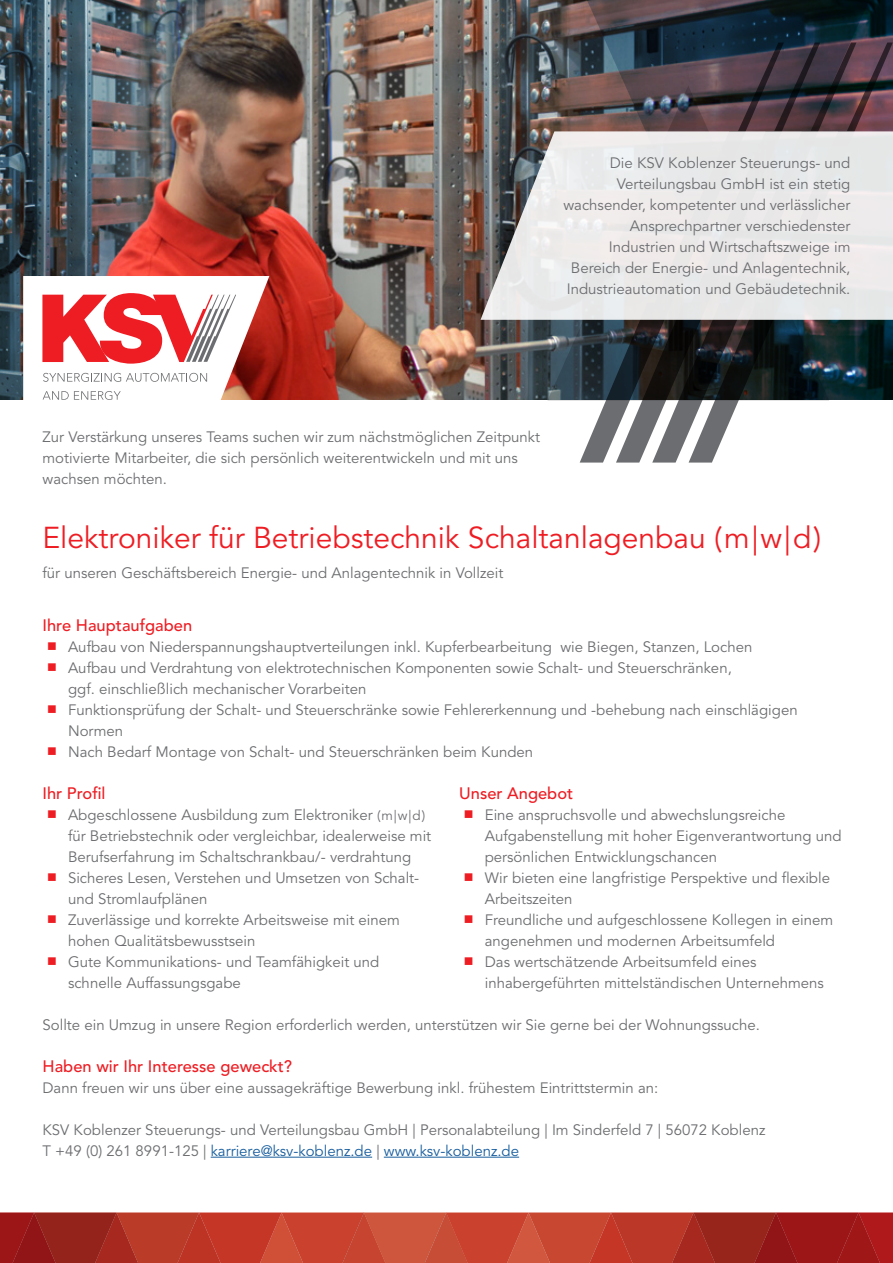
<style>
.page{position:relative;width:893px;height:1263px;background:#fff}
.page>*{position:absolute;margin:0;border:0;box-sizing:border-box;transform-origin:0 0}
.t1{font:30px "Avenir LT Std";color:#ee1d23}
.t2{font:500 16.5px "Avenir LT Std";color:#ee1d23}
.t3{font:15px/21px "Avenir LT Std";color:#6c6d70}
.s1{font-size:13.5px}
.s2{color:#175d9e}
</style>
<div class="page">
<svg style="left:0;top:0;width:43px;height:400px;background:#35454f"></svg>
<img style="left:43px;top:0;width:850px;height:400px">
<svg style="left:547px;top:86px;width:33px;height:315px;background:#52565a"></svg>
<svg style="left:579px;top:0;width:298px;height:131px;background:#262f38"></svg>
<svg style="left:580px;top:43px;width:36px;height:420px;background:#616266"></svg>
<svg style="left:616px;top:43px;width:36px;height:420px;background:#54565b"></svg>
<svg style="left:652px;top:43px;width:37px;height:420px;background:#4f4c50"></svg>
<svg style="left:689px;top:43px;width:204px;height:420px"></svg>
<svg style="left:480px;top:131px;width:413px;height:189px;background:#dcdbdc"></svg>
<svg style="left:23px;top:276px;width:246px;height:124px"></svg>
<hr style="left:211px;top:1157px;width:161px;height:1px;background:#175d9e">
<hr style="left:384px;top:1157px;width:135px;height:1px;background:#175d9e">
<svg style="left:0;top:1212px;width:893px;height:51px;background:#b63629"></svg>
<p class="t3" style="left:563px;top:153px;width:289px;text-align:right">Die KSV Koblenzer Steuerungs- und Verteilungsbau GmbH ist ein stetig wachsender, kompetenter und verlässlicher Ansprechpartner verschiedenster Industrien und Wirtschaftszweige im Bereich der Energie- und Anlagentechnik, Industrieautomation und Gebäudetechnik.</p>
<p class="t3" style="left:43px;top:426px;width:499px">Zur Verstärkung unseres Teams suchen wir zum nächstmöglichen Zeitpunkt motivierte Mitarbeiter, die sich persönlich weiterentwickeln und mit uns wachsen möchten.</p>
<h1 class="t1" style="left:43px;top:521px;width:780px">Elektroniker für Betriebstechnik Schaltanlagenbau (m|w|d)</h1>
<p class="t3" style="left:43px;top:562px;width:462px">für unseren Geschäftsbereich Energie- und Anlagentechnik in Vollzeit</p>
<p class="t2" style="left:43px;top:615px;width:151px">Ihre Hauptaufgaben</p>
<p class="t3" style="left:68px;top:636px;width:731px">Aufbau von Niederspannungshauptverteilungen inkl. Kupferbearbeitung wie Biegen, Stanzen, Lochen Aufbau und Verdrahtung von elektrotechnischen Komponenten sowie Schalt- und Steuerschränken,<br>ggf. einschließlich mechanischer Vorarbeiten<br>Funktionsprüfung der Schalt- und Steuerschränke sowie Fehlererkennung und -behebung nach einschlägigen Normen<br>Nach Bedarf Montage von Schalt- und Steuerschränken beim Kunden</p>
<p class="t2" style="left:43px;top:783px;width:64px">Ihr Profil</p>
<p class="t3" style="left:68px;top:804px;width:365px">Abgeschlossene Ausbildung zum Elektroniker <span class="s1">(m|w|d) </span>für Betriebstechnik oder vergleichbar, idealerweise mit Berufserfahrung im Schaltschrankbau/- verdrahtung Sicheres Lesen, Verstehen und Umsetzen von Schalt&shy;und Stromlaufplänen<br>Zuverlässige und korrekte Arbeitsweise mit einem hohen Qualitätsbewusstsein<br>Gute Kommunikations- und Teamfähigkeit und schnelle Auffassungsgabe</p>
<p class="t2" style="left:459px;top:783px;width:116px">Unser Angebot</p>
<p class="t3" style="left:485px;top:804px;width:358px">Eine anspruchsvolle und abwechslungsreiche Aufgabenstellung mit hoher Eigenverantwortung und persönlichen Entwicklungschancen<br>Wir bieten eine langfristige Perspektive und flexible Arbeitszeiten<br>Freundliche und aufgeschlossene Kollegen in einem angenehmen und modernen Arbeitsumfeld<br>Das wertschätzende Arbeitsumfeld eines inhabergeführten mittelständischen Unternehmens</p>
<p class="t3" style="left:43px;top:1014px;width:719px">Sollte ein Umzug in unsere Region erforderlich werden, unterstützen wir Sie gerne bei der Wohnungssuche.</p>
<p class="t2" style="left:43px;top:1056px;width:251px">Haben wir Ihr Interesse geweckt?</p>
<p class="t3" style="left:43px;top:1077px;width:617px">Dann freuen wir uns über eine aussagekräftige Bewerbung inkl. frühestem Eintrittstermin an:</p>
<p class="t3" style="left:43px;top:1119px;width:724px">KSV Koblenzer Steuerungs- und Verteilungsbau GmbH | Personalabteilung | Im Sinderfeld 7 | 56072 Koblenz<br>T +49 (0) 261 8991-125 | <span class="s2">karriere@ksv-koblenz.de</span> | <span class="s2">www.ksv-koblenz.de</span></p>
</div>
